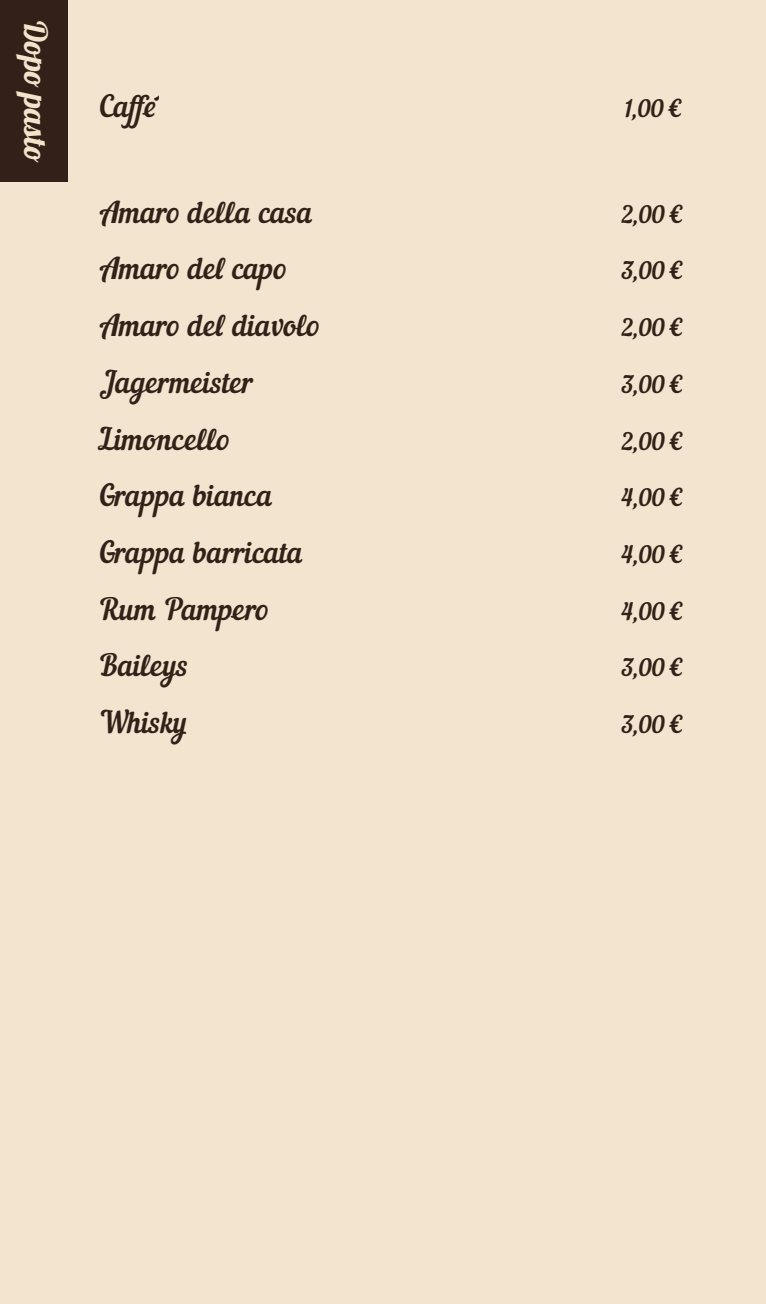
<style>
.page{position:relative;width:766px;height:1304px;background:#fff}
.page>*{position:absolute;margin:0;border:0;box-sizing:border-box;transform-origin:0 0}
.t1{font:32px "Lobster 1.4";color:#f3e3ca}
.t2{font:30px "Nautilus Pompilius";letter-spacing:-.01em;color:#332018}
.t3{font:24px "Nautilus Pompilius";color:#332018}
.s1{font-family:"Lobster 1.4"}
</style>
<div class="page">
<div style="left:0;top:0;width:765px;height:1304px;background:#f2e4ce"></div>
<svg style="left:154px;top:95px;width:5px;height:6px"></svg>
<div style="left:0;top:0;width:67px;height:181px;background:#332018"></div>
<p class="t1" style="left:56px;top:21px;width:143px;rotate:90deg">Dopo pasto</p>
<p class="t2" style="left:99px;top:88px;width:59px">Caffe</p>
<p class="t3" style="left:624px;top:94px;width:60px">1,00 €</p>
<p class="t2" style="left:99px;top:194px;width:215px"><span class="s1">A</span>maro della casa</p>
<p class="t3" style="left:621px;top:200px;width:64px">2,00 €</p>
<p class="t2" style="left:99px;top:251px;width:190px"><span class="s1">A</span>maro del capo</p>
<p class="t3" style="left:621px;top:257px;width:65px">3,00 €</p>
<p class="t2" style="left:99px;top:308px;width:223px"><span class="s1">A</span>maro del diavolo</p>
<p class="t3" style="left:621px;top:313px;width:64px">2,00 €</p>
<p class="t2" style="left:99px;top:364px;width:156px">Jagermeister</p>
<p class="t3" style="left:621px;top:370px;width:65px">3,00 €</p>
<p class="t2" style="left:99px;top:421px;width:133px">Limoncello</p>
<p class="t3" style="left:621px;top:427px;width:64px">2,00 €</p>
<p class="t2" style="left:99px;top:478px;width:175px">Grappa bianca</p>
<p class="t3" style="left:620px;top:483px;width:65px">4,00 €</p>
<p class="t2" style="left:99px;top:534px;width:205px">Grappa barricata</p>
<p class="t3" style="left:620px;top:540px;width:65px">4,00 €</p>
<p class="t2" style="left:99px;top:591px;width:172px">Rum Pampero</p>
<p class="t3" style="left:620px;top:597px;width:65px">4,00 €</p>
<p class="t2" style="left:99px;top:648px;width:91px">Baileys</p>
<p class="t3" style="left:621px;top:653px;width:65px">3,00 €</p>
<p class="t2" style="left:99px;top:704px;width:90px">Whisky</p>
<p class="t3" style="left:621px;top:710px;width:65px">3,00 €</p>
</div>
